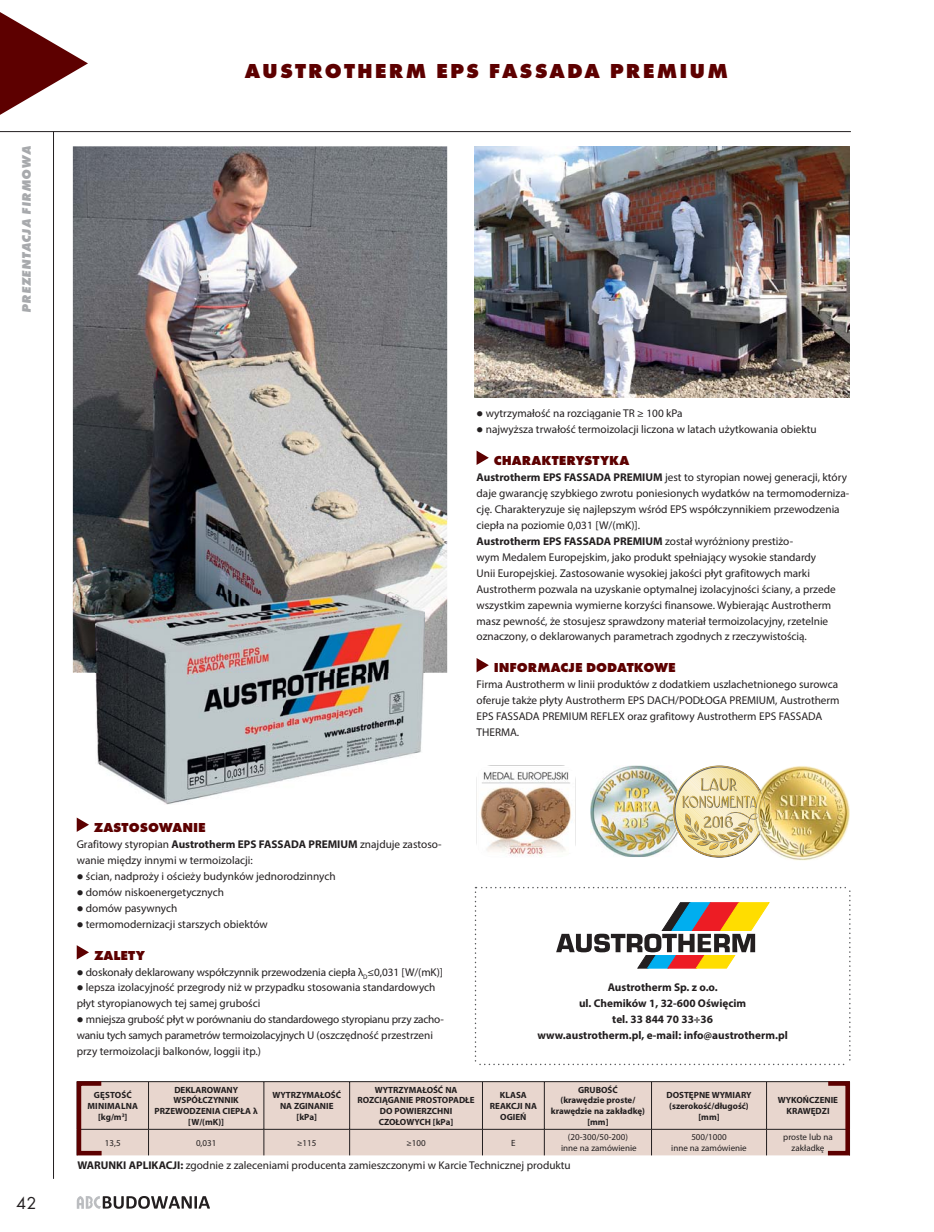
<style>
.page{position:relative;width:934px;height:1232px;background:#fff}
.page>*{position:absolute;margin:0;border:0;box-sizing:border-box;transform-origin:0 0}
.t1{font:700 21px "Futura TEE Extr";letter-spacing:.1em;color:#5d0000}
.t2{font:18px "Futura TEE";color:#231f20}
.t3{font:700 13.5px "Futura TEE Extr";color:#5d0000}
.t4{font:12.75px "Futura TEE Extr Bold Obli";letter-spacing:.05em;color:#a7a9ac}
.t5{font:11.25px/15.9px "Myriad Pro";color:#231f20}
.t6{font:11.25px "Myriad Pro";letter-spacing:-.02em;color:#231f20}
.t7{font:700 11.25px/15.9px "Myriad Pro";color:#231f20;text-align:center}
.t8{font:700 9px/10.8px "Myriad Pro";color:#231f20;text-align:center}
.t9{font:9px/10.8px "Myriad Pro";color:#231f20;text-align:center}
.t10{font:700 9px/10.8px "Myriad Pro";letter-spacing:.02em;color:#231f20;text-align:center}
.s1{font-weight:700}
</style>
<div class="page">
<hr style="left:53px;top:131px;width:1px;height:1047px;background:#231f20">
<hr style="left:0;top:131px;width:851px;height:1px;background:#231f20">
<svg style="left:77px;top:1196px;width:133px;height:12px"></svg>
<svg style="left:77px;top:817px;width:12px;height:14px"></svg>
<svg style="left:77px;top:945px;width:12px;height:14px"></svg>
<svg style="left:476px;top:450px;width:13px;height:15px"></svg>
<svg style="left:476px;top:658px;width:13px;height:14px"></svg>
<svg style="left:475px;top:886px;width:375px;height:179px"></svg>
<img style="left:475px;top:146px;width:374px;height:251px">
<img style="left:73px;top:146px;width:374px;height:526px">
<svg style="left:76px;top:1081px;width:774px;height:75px;background:#decbc4"></svg>
<img style="left:95px;top:594px;width:330px;height:210px">
<img style="left:590px;top:765px;width:83px;height:92px">
<img style="left:476px;top:765px;width:99px;height:92px;border-radius:15px">
<img style="left:766px;top:766px;width:84px;height:95px">
<svg style="left:673px;top:765px;width:93px;height:92px"></svg>
<svg style="left:0;top:12px;width:88px;height:103px"></svg>
<p class="t4" style="left:22px;top:312px;width:168px;rotate:-90deg">PREZENTACJA FIRMOWA</p>
<h2 class="t2" style="left:16px;top:1192px;width:22px">42</h2>
<h1 class="t1" style="left:245px;top:64px;width:484px">AUSTROTHERM EPS FASSADA PREMIUM</h1>
<p class="t5" style="left:486px;top:406px;width:332px">wytrzymałość na rozciąganie TR ≥ 100 kPa<br>najwyższa trwałość termoizolacji liczona w latach użytkowania obiektu</p>
<p class="t3" style="left:494px;top:456px;width:137px">CHARAKTERYSTYKA</p>
<p class="t5" style="left:476px;top:470px;width:374px"><span class="s1">Austrotherm EPS FASSADA PREMIUM</span> jest to styropian nowej generacji, który daje gwarancję szybkiego zwrotu poniesionych wydatków na termomoderniza&shy;cję. Charakteryzuje się najlepszym wśród EPS współczynnikiem przewodzenia ciepła na poziomie 0,031 [W/(mK)].<br><span class="s1">Austrotherm EPS FASSADA PREMIUM</span> został wyróżniony prestiżo-<br>wym Medalem Europejskim, jako produkt spełniający wysokie standardy<br>Unii Europejskiej. Zastosowanie wysokiej jakości płyt grafitowych marki Austrotherm pozwala na uzyskanie optymalnej izolacyjności ściany, a przede wszystkim zapewnia wymierne korzyści finansowe. Wybierając Austrotherm masz pewność, że stosujesz sprawdzony materiał termoizolacyjny, rzetelnie oznaczony, o deklarowanych parametrach zgodnych z rzeczywistością.</p>
<p class="t3" style="left:493px;top:663px;width:184px">INFORMACJE DODATKOWE</p>
<p class="t5" style="left:476px;top:677px;width:364px">Firma Austrotherm w linii produktów z dodatkiem uszlachetnionego surowca oferuje także płyty Austrotherm EPS DACH/PODŁOGA PREMIUM, Austrotherm EPS FASSADA PREMIUM REFLEX oraz grafitowy Austrotherm EPS FASSADA THERMA.</p>
<p class="t3" style="left:94px;top:822px;width:113px">ZASTOSOWANIE</p>
<p class="t5" style="left:77px;top:837px;width:366px">Grafitowy styropian <span class="s1">Austrotherm EPS FASSADA PREMIUM</span> znajduje zastoso-</p>
<p class="t5" style="left:77px;top:853px;width:178px">wanie między innymi w termoizolacji:</p>
<p class="t5" style="left:86px;top:869px;width:251px">ścian, nadproży i ościeży budynków jednorodzinnych</p>
<p class="t5" style="left:86px;top:885px;width:140px">domów niskoenergetycznych</p>
<p class="t5" style="left:86px;top:900px;width:93px">domów pasywnych</p>
<p class="t5" style="left:86px;top:916px;width:183px">termomodernizacji starszych obiektów</p>
<p class="t3" style="left:94px;top:950px;width:52px">ZALETY</p>
<p class="t5" style="left:86px;top:964px;width:359px">doskonały deklarowany współczynnik przewodzenia ciepła λ<sub>D</sub>≤0,031 [W/(mK)]</p>
<p class="t5" style="left:86px;top:980px;width:351px">lepsza izolacyjność przegrody niż w przypadku stosowania standardowych</p>
<p class="t5" style="left:77px;top:996px;width:185px">płyt styropianowych tej samej grubości</p>
<p class="t6" style="left:86px;top:1015px;width:359px">mniejsza grubość płyt w porównaniu do standardowego styropianu przy zacho-</p>
<p class="t6" style="left:77px;top:1031px;width:358px">waniu tych samych parametrów termoizolacyjnych U (oszczędność przestrzeni</p>
<p class="t5" style="left:77px;top:1044px;width:186px">przy termoizolacji balkonów, loggii itp.)</p>
<p class="t7" style="left:537px;top:980px;width:252px">Austrotherm Sp. z o.o.<br>ul. Chemików 1, 32-600 Oświęcim<br>tel. 33 844 70 33÷36<br>www.austrotherm.pl, e-mail: info@austrotherm.pl</p>
<p class="t10" style="left:87px;top:1090px;width:52px">GĘSTOŚĆ<br>MINIMALNA [kg/m<sup>3</sup>]</p>
<p class="t8" style="left:155px;top:1084px;width:105px">DEKLAROWANY<br>WSPÓŁCZYNNIK<br>PRZEWODZENIA CIEPŁA λ [W/(mK)]</p>
<p class="t8" style="left:272px;top:1090px;width:70px">WYTRZYMAŁOŚĆ<br>NA ZGINANIE [kPa]</p>
<p class="t8" style="left:357px;top:1084px;width:119px">WYTRZYMAŁOŚĆ NA<br>ROZCIĄGANIE PROSTOPADŁE<br>DO POWIERZCHNI<br>CZOŁOWYCH [kPa]</p>
<p class="t8" style="left:490px;top:1090px;width:49px">KLASA<br>REAKCJI NA<br>OGIEŃ</p>
<p class="t8" style="left:551px;top:1084px;width:96px">GRUBOŚĆ<br>(krawędzie proste/ krawędzie na zakładkę) [mm]</p>
<p class="t8" style="left:666px;top:1090px;width:87px">DOSTĘPNE WYMIARY (szerokość/długość) [mm]</p>
<p class="t8" style="left:778px;top:1095px;width:62px">WYKOŃCZENIE<br>KRAWĘDZI</p>
<p class="t9" style="left:105px;top:1138px;width:17px">13,5</p>
<p class="t9" style="left:196px;top:1138px;width:22px">0,031</p>
<p class="t9" style="left:297px;top:1138px;width:21px">≥115</p>
<p class="t9" style="left:406px;top:1138px;width:21px">≥100</p>
<p class="t9" style="left:511px;top:1138px;width:6px">E</p>
<p class="t9" style="left:561px;top:1132px;width:77px">(20-300/50-200) inne na zamówienie</p>
<p class="t9" style="left:671px;top:1132px;width:77px">500/1000<br>inne na zamówienie</p>
<p class="t9" style="left:783px;top:1132px;width:51px">proste lub na zakładkę</p>
<p class="t5" style="left:77px;top:1158px;width:495px"><span class="s1">WARUNKI APLIKACJI:</span> zgodnie z zaleceniami producenta zamieszczonymi w Karcie Technicznej produktu</p>
</div>
